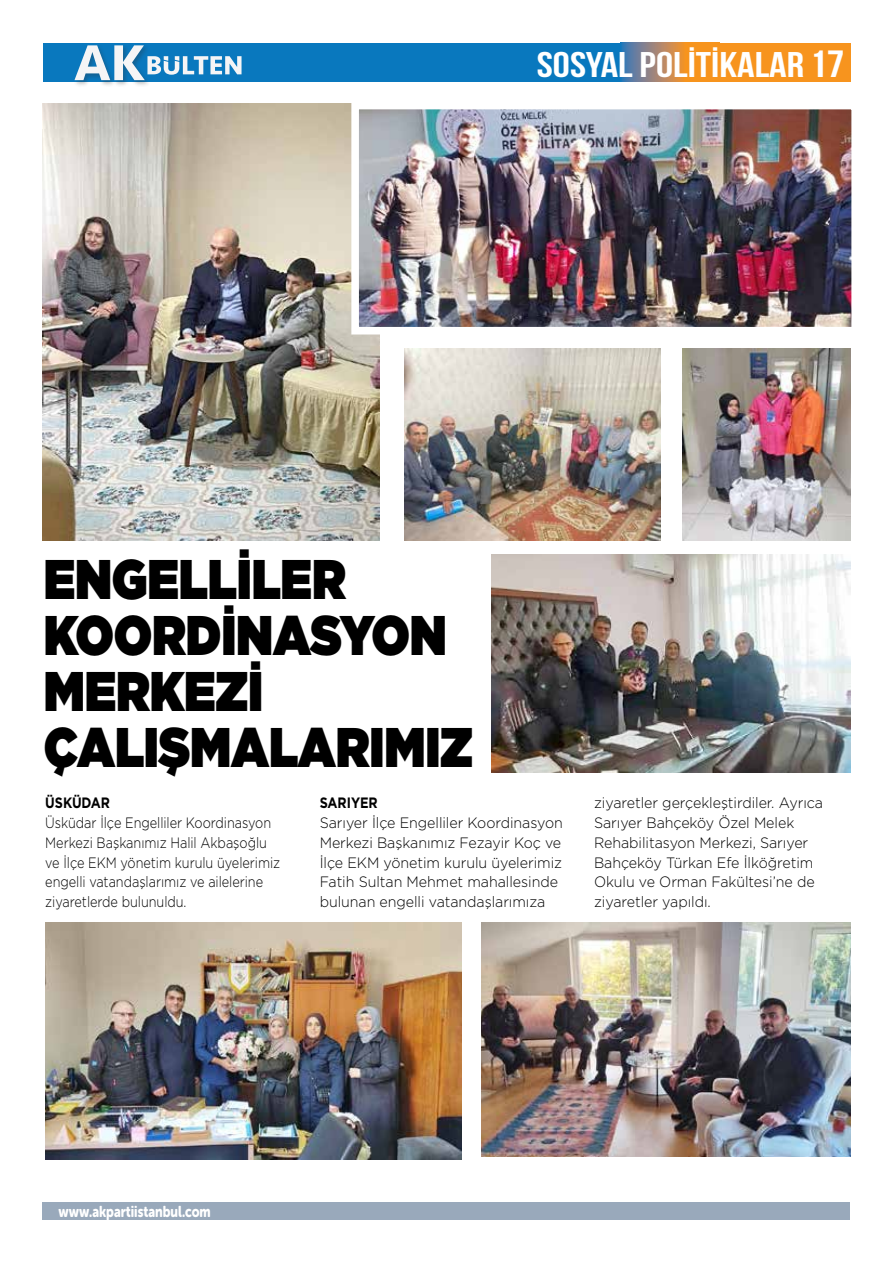
<style>
.page{position:relative;width:893px;height:1263px;background:#fff}
.page>*{position:absolute;margin:0;border:0;box-sizing:border-box;transform-origin:0 0}
.t1{font:900 55.8px/55.8px "Gotham";letter-spacing:-.005em;color:#000;scale:.85 1}
.t2{font:700 35.7px "Bebas Neue";color:#fff;scale:1.21 1}
.t3{font:15.6px "Museo Sans Rounded 900";color:#fff;scale:.8 1}
.t4{font:300 15px/19.8px "Gotham";letter-spacing:-.005em;color:#000;scale:.95 1}
.t5{font:300 15px/19.8px "Gotham";letter-spacing:-.005em;color:#000;scale:.85 1}
.t6{font:700 15px "Gotham";letter-spacing:-.005em;color:#000;scale:.85 1}
.s1{font-size:37.95px}
</style>
<div class="page">
<div style="left:43px;top:1203px;width:807px;height:17px;background:#99a9bb"></div>
<div style="left:43px;top:43px;width:806px;height:39px;background:#0978be"></div>
<div style="left:686px;top:43px;width:164px;height:39px;background:#f7941e"></div>
<svg style="left:621px;top:43px;width:65px;height:39px;background:#998477"></svg>
<img style="left:74px;top:80px;width:74px;height:5px">
<svg style="left:74px;top:45px;width:168px;height:35px"></svg>
<img style="left:45px;top:923px;width:416px;height:236px">
<img style="left:482px;top:923px;width:368px;height:234px">
<img style="left:43px;top:104px;width:337px;height:436px">
<img style="left:405px;top:349px;width:255px;height:191px">
<img style="left:682px;top:349px;width:168px;height:191px">
<img style="left:492px;top:555px;width:358px;height:218px">
<img style="left:360px;top:111px;width:490px;height:214px">
<div style="left:351px;top:102px;width:508px;height:232px;border:8px solid #fff"></div>
<h2 class="t2" style="left:537px;top:45px;width:256px">SOSYAL POLİTİKALAR <span class="s1">17</span></h2>
<h1 class="t1" style="left:44px;top:551px;width:507px">ENGELLİLER<br>KOORDİNASYON<br>MERKEZİ<br>ÇALIŞMALARIMIZ</h1>
<p class="t6" style="left:45px;top:793px;width:78px">ÜSKÜDAR</p>
<p class="t5" style="left:45px;top:812px;width:278px">Üsküdar İlçe Engelliler Koordinasyon Merkezi Başkanımız Halil Akbaşoğlu ve İlçe EKM yönetim kurulu üyelerimiz engelli vatandaşlarımız ve ailelerine ziyaretlerde bulunuldu.</p>
<p class="t6" style="left:320px;top:793px;width:70px">SARIYER</p>
<p class="t4" style="left:320px;top:812px;width:257px">Sarıyer İlçe Engelliler Koordinasyon Merkezi Başkanımız Fezayir Koç ve İlçe EKM yönetim kurulu üyelerimiz Fatih Sultan Mehmet mahallesinde bulunan engelli vatandaşlarımıza</p>
<p class="t4" style="left:594px;top:793px;width:243px">ziyaretler gerçekleştirdiler. Ayrıca<br>Sarıyer Bahçeköy Özel Melek<br>Rehabilitasyon Merkezi, Sarıyer<br>Bahçeköy Türkan Efe İlköğretim<br>Okulu ve Orman Fakültesi’ne de ziyaretler yapıldı.</p>
<p class="t3" style="left:59px;top:1202px;width:192px">www.akpartiistanbul.com</p>
</div>
